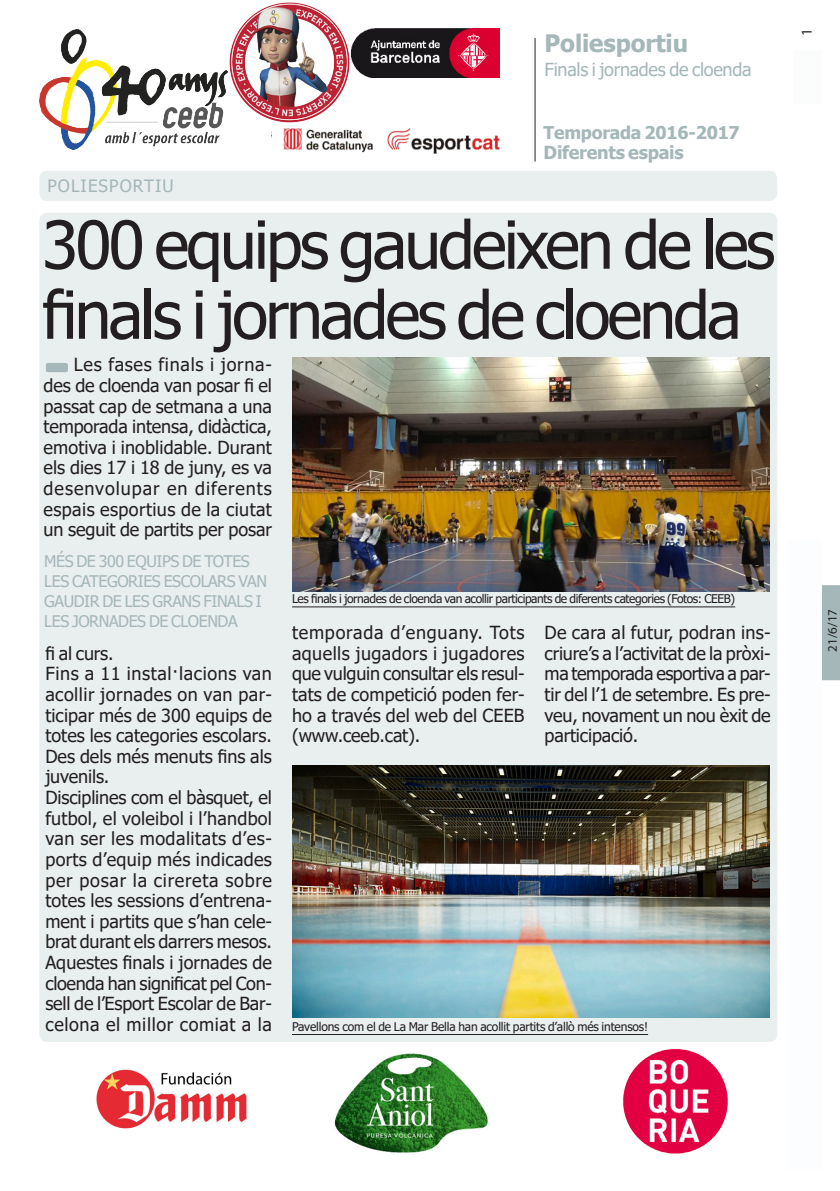
<style>
.page{position:relative;width:840px;height:1191px;background:#fff}
.page>*{position:absolute;margin:0;border:0;box-sizing:border-box;transform-origin:0 0}
.totc_TITULAR-noti-31{font:66px/70px "Tahoma";letter-spacing:-.045em;color:#231f20}
.t1{font:700 24px "Tahoma";letter-spacing:-.005em;color:#a5b7b9}
.totc_TEXT_BASE{font:18px/20.6px "Tahoma";letter-spacing:-.005em;color:#231f20;text-align:justify}
.t2{font:18px "Tahoma";letter-spacing:-.015em;color:#a5b7b9}
.t3{font:700 18px "Tahoma";letter-spacing:-.015em;color:#a5b7b9}
.t4{font:700 17.6px "Tahoma";letter-spacing:-.015em;color:#a5b7b9}
.totc_EPÍGRAF{font:17px "Tahoma";letter-spacing:.065em;color:#a5b7b9}
.totc_EPÍGRAF-2{font:16px/20px "Tahoma";letter-spacing:-.025em;color:#a5b7b9}
.t5{font:15px "Myriad Pro";color:#231f20}
.totc_FRASE_noti-càrr{font:13px "Myriad Pro";color:#231f20}
.totc_PEU_FOTO{font:12px "Tahoma";letter-spacing:-.035em;color:#231f20}
.totc_PEU_FOTO-2{font:12px "Tahoma";letter-spacing:-.015em;color:#231f20}
</style>
<div class="page">
<div style="left:822px;top:585px;width:17px;height:95px;background:#a5b7b9"></div>
<div style="left:39px;top:213px;width:737px;height:829px;background:#e9eeef;border-radius:8px"></div>
<div style="left:39px;top:171px;width:737px;height:30px;background:#e9eeef;border-radius:8px"></div>
<img style="left:292px;top:357px;width:477px;height:234px">
<hr style="left:292px;top:606px;width:442px;height:1px;background:#231f20">
<hr style="left:534px;top:38px;width:1px;height:124px;background:#231f20">
<div style="left:787px;top:540px;width:34px;height:629px;background:#fbfdfe"></div>
<div style="left:793px;top:50px;width:28px;height:54px;background:#fbfdfc"></div>
<img style="left:363px;top:28px;width:136px;height:50px">
<img style="left:283px;top:128px;width:217px;height:26px">
<img style="left:292px;top:765px;width:476px;height:252px">
<hr style="left:292px;top:1034px;width:355px;height:1px;background:#231f20">
<div style="left:46px;top:363px;width:22px;height:9px;background:#a5b7b9;border-radius:2px"></div>
<img style="left:623px;top:1048px;width:105px;height:106px">
<img style="left:334px;top:1053px;width:154px;height:100px">
<img style="left:227px;top:2px;width:136px;height:133px">
<img style="left:39px;top:29px;width:188px;height:121px">
<img style="left:96px;top:1069px;width:151px;height:60px">
<p class="t1" style="left:544px;top:27px;width:145px">Poliesportiu</p>
<p class="t2" style="left:544px;top:58px;width:208px">Finals i jornades de cloenda</p>
<p class="totc_EPÍGRAF" style="left:47px;top:174px;width:128px">POLIESPORTIU</p>
<p class="t4" style="left:543px;top:120px;width:198px">Temporada 2016-2017</p>
<p class="t3" style="left:543px;top:140px;width:141px">Diferents espais</p>
<p class="totc_TITULAR-noti-31" style="left:42px;top:213px;width:734px">300 equips gaudeixen de les finals i jornades de cloenda</p>
<p class="totc_TEXT_BASE" style="left:44px;top:355px;width:230px;text-indent:30px">Les fases finals i jorna&shy;des de cloenda van posar fi el passat cap de setmana a una temporada intensa, didàctica, emotiva i inoblidable. Durant els dies 17 i 18 de juny, es va desenvolupar en diferents espais esportius de la ciutat un seguit de partits per posar</p>
<p class="totc_EPÍGRAF-2" style="left:44px;top:552px;width:224px">MÉS DE 300 EQUIPS DE TOTES<br>LES CATEGORIES ESCOLARS VAN<br>GAUDIR DE LES GRANS FINALS I<br>LES JORNADES DE CLOENDA</p>
<p class="totc_TEXT_BASE" style="left:45px;top:644px;width:70px">fi al curs.</p>
<p class="totc_TEXT_BASE" style="left:45px;top:664px;width:228px">Fins a 11 instal·lacions van acollir jornades on van par&shy;ticipar més de 300 equips de totes les categories escolars.<br>Des dels més menuts fins als juvenils.</p>
<p class="totc_TEXT_BASE" style="left:45px;top:788px;width:228px">Disciplines com el bàsquet, el futbol, el voleibol i l’handbol van ser les modalitats d’es&shy;ports d’equip més indicades per posar la cirereta sobre totes les sessions d’entrena&shy;ment i partits que s’han cele&shy;brat durant els darrers mesos.</p>
<p class="totc_TEXT_BASE" style="left:45px;top:953px;width:228px">Aquestes finals i jornades de cloenda han significat pel Con&shy;sell de l’Esport Escolar de Bar&shy;celona el millor comiat a la</p>
<p class="totc_PEU_FOTO" style="left:292px;top:590px;width:444px">Les finals i jornades de cloenda van acollir participants de diferents categories (Fotos: CEEB)</p>
<p class="totc_TEXT_BASE" style="left:292px;top:623px;width:234px">temporada d’enguany. Tots aquells jugadors i jugadores que vulguin consultar els resul&shy;tats de competició poden fer&shy;ho a través del web del CEEB (www.ceeb.cat).</p>
<p class="totc_TEXT_BASE" style="left:544px;top:623px;width:227px">De cara al futur, podran ins&shy;criure’s a l’activitat de la pròxi&shy;ma temporada esportiva a par&shy;tir del l’1 de setembre. Es pre&shy;veu, novament un nou èxit de participació.</p>
<p class="totc_PEU_FOTO-2" style="left:292px;top:1018px;width:357px">Pavellons com el de La Mar Bella han acollit partits d’allò més intensos!</p>
<p class="t5" style="left:797px;top:36px;width:9px;rotate:-90deg">1</p>
<p class="totc_FRASE_noti-càrr" style="left:824px;top:652px;width:44px;rotate:-90deg">21/6/17</p>
</div>
